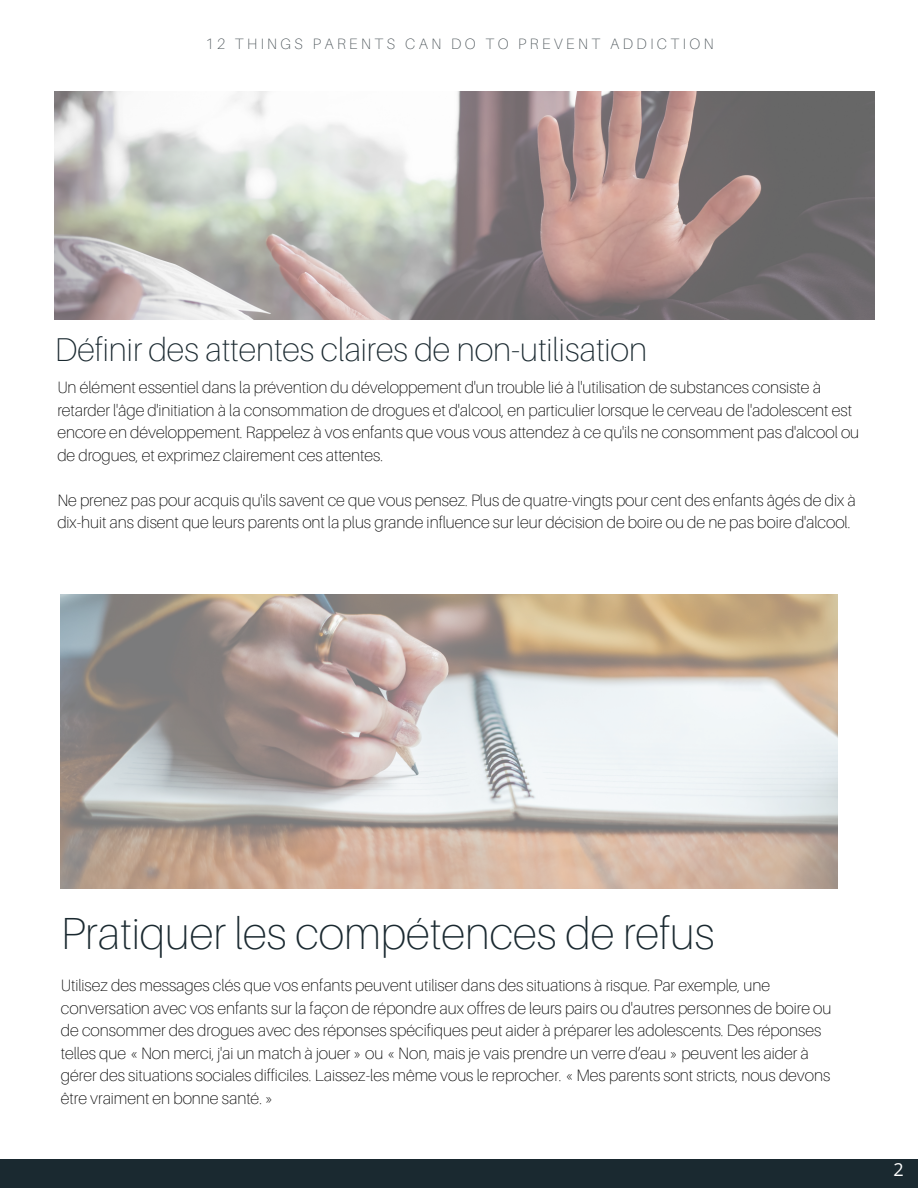
<style>
.page{position:relative;width:918px;height:1188px;background:#fff}
.page>*{position:absolute;margin:0;border:0;box-sizing:border-box;transform-origin:0 0}
.t1{font:100 45px "Aileron";color:#1a2930}
.t2{font:100 33px "Aileron";color:#1a2930}
.t3{font:18px "Open Sans";color:#fff}
.t4{font:100 16.5px/22.5px "Aileron";color:#000}
.t5{font:100 15px "Aileron";letter-spacing:.23em;color:#454e53}
</style>
<div class="page">
<div style="left:0;top:1159px;width:918px;height:29px;background:#1a2930"></div>
<img style="left:55px;top:92px;width:820px;height:227px">
<img style="left:61px;top:594px;width:777px;height:295px">
<p class="t5" style="left:205px;top:35px;width:510px">12 THINGS PARENTS CAN DO TO PREVENT ADDICTION</p>
<h2 class="t2" style="left:55px;top:329px;width:594px">Définir des attentes claires de non-utilisation</h2>
<p class="t4" style="left:57px;top:376px;width:803px">Un élément essentiel dans la prévention du développement d'un trouble lié à l'utilisation de substances consiste à retarder l'âge d'initiation à la consommation de drogues et d'alcool, en particulier lorsque le cerveau de l'adolescent est encore en développement. Rappelez à vos enfants que vous vous attendez à ce qu'ils ne consomment pas d'alcool ou de drogues, et exprimez clairement ces attentes.</p>
<p class="t4" style="left:57px;top:488px;width:800px">Ne prenez pas pour acquis qu'ils savent ce que vous pensez. Plus de quatre-vingts pour cent des enfants âgés de dix à dix-huit ans disent que leurs parents ont la plus grande influence sur leur décision de boire ou de ne pas boire d'alcool.</p>
<h1 class="t1" style="left:61px;top:905px;width:655px">Pratiquer les compétences de refus</h1>
<p class="t4" style="left:61px;top:974px;width:772px">Utilisez des messages clés que vos enfants peuvent utiliser dans des situations à risque. Par exemple, une conversation avec vos enfants sur la façon de répondre aux offres de leurs pairs ou d'autres personnes de boire ou de consommer des drogues avec des réponses spécifiques peut aider à préparer les adolescents. Des réponses telles que « Non merci, j'ai un match à jouer » ou « Non, mais je vais prendre un verre d’eau » peuvent les aider à gérer des situations sociales difficiles. Laissez-les même vous le reprocher. « Mes parents sont stricts, nous devons être vraiment en bonne santé. »</p>
<p class="t3" style="left:893px;top:1157px;width:12px">2</p>
</div>
